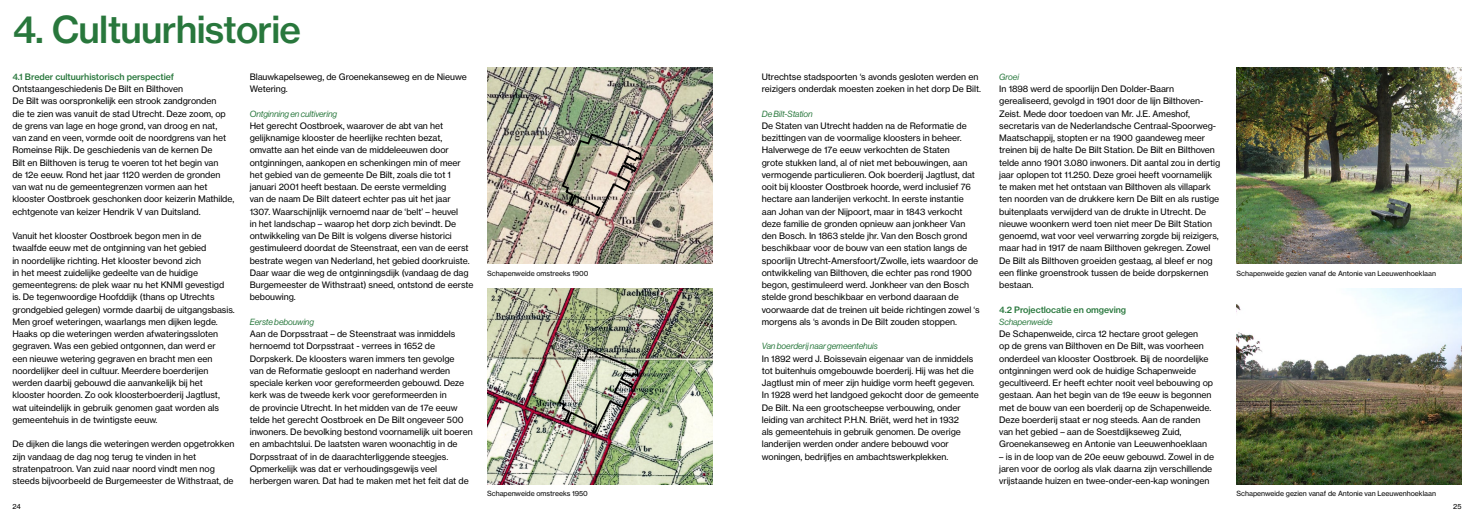
<style>
.page{position:relative;width:1474px;height:521px;background:#fff}
.page>*{position:absolute;margin:0;border:0;box-sizing:border-box;transform-origin:0 0}
.t1{font:36.75px "N Haas Grotesk TX Pro 65 Md";letter-spacing:-.02em;color:#28773c}
.t2{font:8.75px/12.2px "N Haas Grotesk TX Pro 55 Rg";letter-spacing:-.005em;color:#000}
.t3{font:8.75px "N Haas Grotesk DS Pro 56 It";letter-spacing:-.005em;color:#28773c}
.t4{font:8.75px "N Haas Grotesk TX Pro 65 Md";letter-spacing:-.005em;color:#28773c}
.t5{font:7px "N Haas Grotesk TX Pro 55 Rg";letter-spacing:-.005em;color:#000}
</style>
<div class="page">
<img style="left:1236px;top:288px;width:225px;height:196px">
<img style="left:1236px;top:68px;width:225px;height:196px">
<img style="left:487px;top:288px;width:225px;height:196px">
<img style="left:487px;top:68px;width:225px;height:196px">
<img style="left:560px;top:132px;width:82px;height:86px">
<img style="left:557px;top:347px;width:82px;height:88px">
<h1 class="t1" style="left:12px;top:7px;width:290px">4. Cultuurhistorie</h1>
<p class="t4" style="left:12px;top:71px;width:163px">4.1 Breder cultuurhistorisch perspectief</p>
<p class="t2" style="left:12px;top:83px;width:223px">Ontstaangeschiedenis De Bilt en Bilthoven<br>De Bilt was oorspronkelijk een strook zandgronden<br>die te zien was vanuit de stad Utrecht. Deze zoom, op de grens van lage en hoge grond, van droog en nat,<br>van zand en veen, vormde ooit de noordgrens van het Romeinse Rijk. De geschiedenis van de kernen De<br>Bilt en Bilthoven is terug te voeren tot het begin van<br>de 12e eeuw. Rond het jaar 1120 werden de gronden van wat nu de gemeentegrenzen vormen aan het klooster Oostbroek geschonken door keizerin Mathilde, echtgenote van keizer Hendrik V van Duitsland.</p>
<p class="t2" style="left:12px;top:230px;width:224px">Vanuit het klooster Oostbroek begon men in de twaalfde eeuw met de ontginning van het gebied<br>in noordelijke richting. Het klooster bevond zich<br>in het meest zuidelijke gedeelte van de huidige gemeentegrens: de plek waar nu het KNMI gevestigd<br>is. De tegenwoordige Hoofddijk (thans op Utrechts grondgebied gelegen) vormde daarbij de uitgangsbasis.<br>Men groef weteringen, waarlangs men dijken legde.<br>Haaks op die weteringen werden afwateringssloten gegraven. Was een gebied ontgonnen, dan werd er<br>een nieuwe wetering gegraven en bracht men een noordelijker deel in cultuur. Meerdere boerderijen werden daarbij gebouwd die aanvankelijk bij het klooster hoorden. Zo ook kloosterboerderij Jagtlust, wat uiteindelijk in gebruik genomen gaat worden als gemeentehuis in de twintigste eeuw.</p>
<p class="t2" style="left:12px;top:438px;width:223px">De dijken die langs die weteringen werden opgetrokken zijn vandaag de dag nog terug te vinden in het stratenpatroon. Van zuid naar noord vindt men nog steeds bijvoorbeeld de Burgemeester de Withstraat, de</p>
<p class="t2" style="left:250px;top:70px;width:218px">Blauwkapelseweg, de Groenekanseweg en de Nieuwe<br>Wetering.</p>
<p class="t3" style="left:250px;top:109px;width:89px">Ontginning en cultivering</p>
<p class="t2" style="left:250px;top:119px;width:225px">Het gerecht Oostbroek, waarover de abt van het gelijknamige klooster de heerlijke rechten bezat, omvatte aan het einde van de middeleeuwen door ontginningen, aankopen en schenkingen min of meer het gebied van de gemeente De Bilt, zoals die tot 1 januari 2001 heeft bestaan. De eerste vermelding<br>van de naam De Bilt dateert echter pas uit het jaar<br>1307. Waarschijnlijk vernoemd naar de ‘belt’ – heuvel<br>in het landschap – waarop het dorp zich bevindt. De ontwikkeling van De Bilt is volgens diverse historici gestimuleerd doordat de Steenstraat, een van de eerst bestrate wegen van Nederland, het gebied doorkruiste.<br>Daar waar die weg de ontginningsdijk (vandaag de dag Burgemeester de Withstraat) sneed, ontstond de eerste bebouwing.</p>
<p class="t3" style="left:250px;top:317px;width:66px">Eerste bebouwing</p>
<p class="t2" style="left:250px;top:328px;width:224px">Aan de Dorpsstraat – de Steenstraat was inmiddels hernoemd tot Dorpsstraat - verrees in 1652 de Dorpskerk. De kloosters waren immers ten gevolge<br>van de Reformatie gesloopt en naderhand werden speciale kerken voor gereformeerden gebouwd. Deze kerk was de tweede kerk voor gereformeerden in<br>de provincie Utrecht. In het midden van de 17e eeuw telde het gerecht Oostbroek en De Bilt ongeveer 500 inwoners. De bevolking bestond voornamelijk uit boeren en ambachtslui. De laatsten waren woonachtig in de Dorpsstraat of in de daarachterliggende steegjes.<br>Opmerkelijk was dat er verhoudingsgewijs veel herbergen waren. Dat had te maken met het feit dat de</p>
<p class="t5" style="left:487px;top:269px;width:103px">Schapenweide omstreeks 1900</p>
<p class="t5" style="left:487px;top:489px;width:102px">Schapenweide omstreeks 1950</p>
<p class="t2" style="left:761px;top:70px;width:221px">Utrechtse stadspoorten ‘s avonds gesloten werden en reizigers onderdak moesten zoeken in het dorp De Bilt.</p>
<p class="t3" style="left:761px;top:109px;width:52px">De Bilt-Station</p>
<p class="t2" style="left:761px;top:119px;width:219px">De Staten van Utrecht hadden na de Reformatie de bezittingen van de voormalige kloosters in beheer.<br>Halverwege de 17e eeuw verkochten de Staten<br>grote stukken land, al of niet met bebouwingen, aan vermogende particulieren. Ook boerderij Jagtlust, dat ooit bij klooster Oostbroek hoorde, werd inclusief 76 hectare aan landerijen verkocht. In eerste instantie aan Johan van der Nijpoort, maar in 1843 verkocht deze familie de gronden opnieuw aan jonkheer Van den Bosch. In 1863 stelde jhr. Van den Bosch grond beschikbaar voor de bouw van een station langs de spoorlijn Utrecht-Amersfoort/Zwolle, iets waardoor de ontwikkeling van Bilthoven, die echter pas rond 1900 begon, gestimuleerd werd. Jonkheer van den Bosch stelde grond beschikbaar en verbond daaraan de voorwaarde dat de treinen uit beide richtingen zowel ‘s morgens als ‘s avonds in De Bilt zouden stoppen.</p>
<p class="t3" style="left:761px;top:341px;width:117px">Van boerderij naar gemeentehuis</p>
<p class="t2" style="left:761px;top:352px;width:219px">In 1892 werd J. Boissevain eigenaar van de inmiddels tot buitenhuis omgebouwde boerderij. Hij was het die Jagtlust min of meer zijn huidige vorm heeft gegeven.<br>In 1928 werd het landgoed gekocht door de gemeente De Bilt. Na een grootscheepse verbouwing, onder leiding van architect P.H.N. Briët, werd het in 1932<br>als gemeentehuis in gebruik genomen. De overige landerijen werden onder andere bebouwd voor woningen, bedrijfjes en ambachtswerkplekken.</p>
<p class="t3" style="left:999px;top:72px;width:21px">Groei</p>
<p class="t2" style="left:999px;top:83px;width:222px">In 1898 werd de spoorlijn Den Dolder-Baarn gerealiseerd, gevolgd in 1901 door de lijn Bilthoven-Zeist. Mede door toedoen van Mr. J.E. Ameshof, secretaris van de Nederlandsche Centraal-Spoorweg-Maatschappij, stopten er na 1900 gaandeweg meer treinen bij de halte De Bilt Station. De Bilt en Bilthoven telde anno 1901 3.080 inwoners. Dit aantal zou in dertig jaar oplopen tot 11.250. Deze groei heeft voornamelijk te maken met het ontstaan van Bilthoven als villapark ten noorden van de drukkere kern De Bilt en als rustige buitenplaats verwijderd van de drukte in Utrecht. De nieuwe woonkern werd toen niet meer De Bilt Station genoemd, wat voor veel verwarring zorgde bij reizigers, maar had in 1917 de naam Bilthoven gekregen. Zowel De Bilt als Bilthoven groeiden gestaag, al bleef er nog een flinke groenstrook tussen de beide dorpskernen bestaan.</p>
<p class="t4" style="left:999px;top:304px;width:128px">4.2 Projectlocatie en omgeving</p>
<p class="t3" style="left:999px;top:317px;width:55px">Schapenweide</p>
<p class="t2" style="left:999px;top:328px;width:215px">De Schapenweide, circa 12 hectare groot gelegen<br>op de grens van Bilthoven en De Bilt, was voorheen onderdeel van klooster Oostbroek. Bij de noordelijke ontginningen werd ook de huidige Schapenweide gecultiveerd. Er heeft echter nooit veel bebouwing op gestaan. Aan het begin van de 19e eeuw is begonnen met de bouw van een boerderij op de Schapenweide.<br>Deze boerderij staat er nog steeds. Aan de randen van het gebied – aan de Soestdijkseweg Zuid, Groenekanseweg en Antonie van Leeuwenhoeklaan</p>
<p class="t2" style="left:999px;top:450px;width:216px">– is in de loop van de 20e eeuw gebouwd. Zowel in de jaren voor de oorlog als vlak daarna zijn verschillende vrijstaande huizen en twee-onder-een-kap woningen</p>
<p class="t5" style="left:1236px;top:269px;width:201px">Schapenweide gezien vanaf de Antonie van Leeuwenhoeklaan</p>
<p class="t5" style="left:1236px;top:489px;width:201px">Schapenweide gezien vanaf de Antonie van Leeuwenhoeklaan</p>
<p class="t5" style="left:12px;top:502px;width:10px">24</p>
<p class="t5" style="left:1453px;top:502px;width:10px">25</p>
</div>
